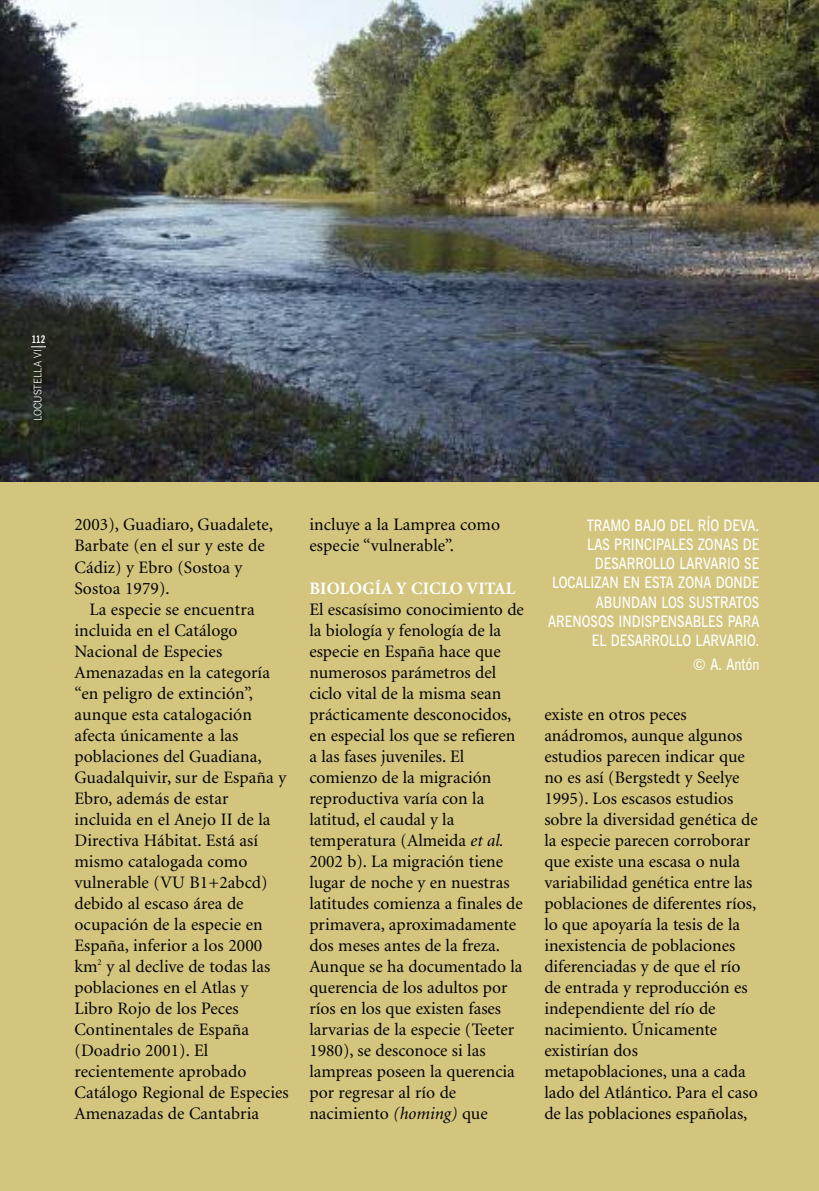
<style>
.page{position:relative;width:819px;height:1191px;background:#d3c57e}
.page>*{position:absolute;margin:0;border:0;box-sizing:border-box;transform-origin:0 0}
.t1{font:17.5px/21px "Minion";color:#000}
.t2{font:700 17.5px "Minion";letter-spacing:.005em;color:#fff}
.t3{font:600 15.75px/19.2px "News Gothic BT";color:#fff;text-align:right;scale:.83 1}
.t4{font:600 15.75px "News Gothic BT";color:#fff}
.t5{font:300 10.5px "News Gothic BT";color:#fff}
.t6{font:700 condensed 10.5px "News Gothic BT";color:#fff}
.s1{font-style:italic}
</style>
<div class="page">
<img style="left:0;top:0;width:819px;height:481px">
<svg style="left:31px;top:346px;width:15px;height:1px"></svg>
<p class="t6" style="left:32px;top:335px;width:15px">112</p>
<p class="t5" style="left:34px;top:421px;width:74px;rotate:-90deg">LOCUSTELLA VI</p>
<p class="t1" style="left:74px;top:516px;width:200px">2003), Guadiaro, Guadalete,<br>Barbate (en el sur y este de<br>Cádiz) y Ebro (Sostoa y<br>Sostoa 1979).</p>
<p class="t1" style="left:74px;top:600px;width:216px;text-indent:15px">La especie se encuentra incluida en el Catálogo<br>Nacional de Especies<br>Amenazadas en la categoría “en peligro de extinción”, aunque esta catalogación afecta únicamente a las poblaciones del Guadiana,<br>Guadalquivir, sur de España y<br>Ebro, además de estar incluida en el Anejo II de la<br>Directiva Hábitat. Está así mismo catalogada como vulnerable (VU B1+2abcd) debido al escaso área de ocupación de la especie en<br>España, inferior a los 2000 km<sup>2</sup> y al declive de todas las poblaciones en el Atlas y<br>Libro Rojo de los Peces<br>Continentales de España (Doadrio 2001). El recientemente aprobado<br>Catálogo Regional de Especies<br>Amenazadas de Cantabria</p>
<p class="t1" style="left:309px;top:516px;width:192px">incluye a la Lamprea como especie “vulnerable”.</p>
<p class="t2" style="left:309px;top:581px;width:207px">BIOLOGÍA Y CICLO VITAL</p>
<p class="t1" style="left:309px;top:600px;width:216px">El escasísimo conocimiento de la biología y fenología de la especie en España hace que numerosos parámetros del ciclo vital de la misma sean prácticamente desconocidos, en especial los que se refieren a las fases juveniles. El comienzo de la migración reproductiva varía con la latitud, el caudal y la temperatura (Almeida <span class="s1">et al.<br></span>2002 b). La migración tiene lugar de noche y en nuestras latitudes comienza a finales de primavera, aproximadamente dos meses antes de la freza.<br>Aunque se ha documentado la querencia de los adultos por ríos en los que existen fases larvarias de la especie (Teeter<br>1980), se desconoce si las lampreas poseen la querencia por regresar al río de nacimiento <span class="s1">(homing)</span> que</p>
<p class="t3" style="left:548px;top:517px;width:256px">TRAMO BAJO DEL RÍO DEVA.<br>LAS PRINCIPALES ZONAS DE<br>DESARROLLO LARVARIO SE<br>LOCALIZAN EN ESTA ZONA DONDE<br>ABUNDAN LOS SUSTRATOS<br>ARENOSOS INDISPENSABLES PARA<br>EL DESARROLLO LARVARIO.</p>
<p class="t4" style="left:692px;top:659px;width:68px">© A. Antón</p>
<p class="t1" style="left:544px;top:705px;width:215px">existe en otros peces anádromos, aunque algunos estudios parecen indicar que no es así (Bergstedt y Seelye<br>1995). Los escasos estudios sobre la diversidad genética de la especie parecen corroborar que existe una escasa o nula variabilidad genética entre las poblaciones de diferentes ríos, lo que apoyaría la tesis de la inexistencia de poblaciones diferenciadas y de que el río de entrada y reproducción es independiente del río de nacimiento. Únicamente existirían dos metapoblaciones, una a cada lado del Atlántico. Para el caso de las poblaciones españolas,</p>
</div>
